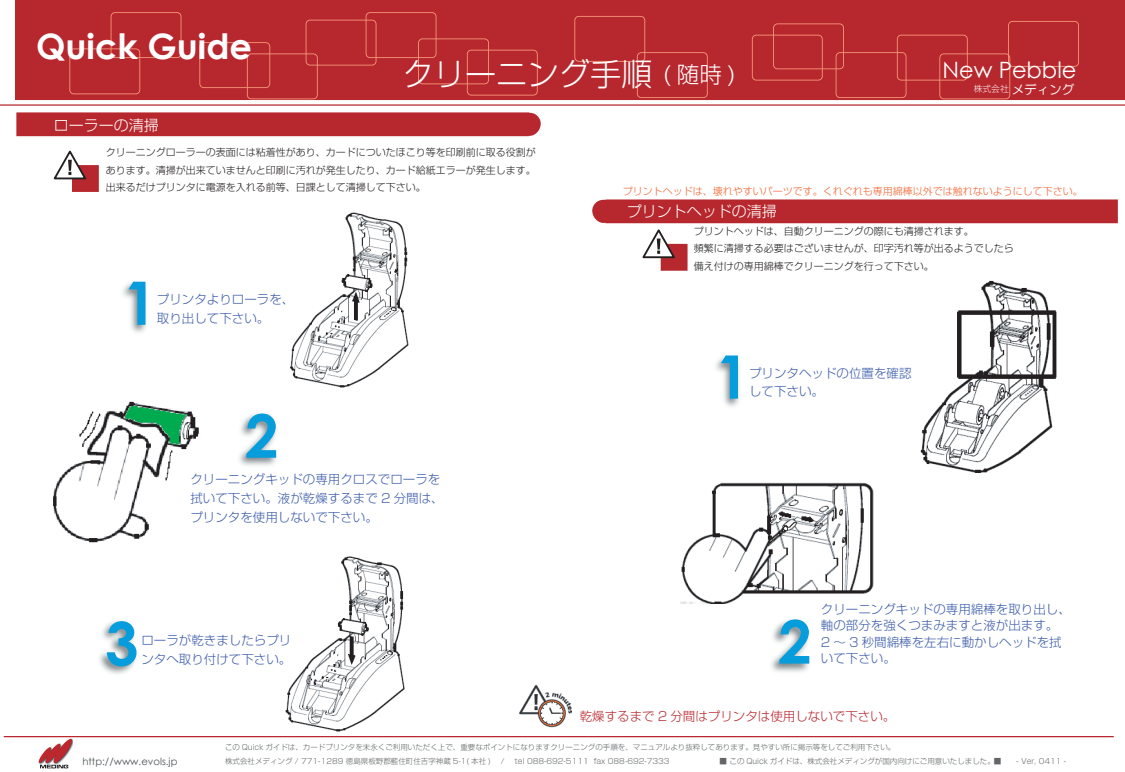
<style>
.page{position:relative;width:1125px;height:772px;background:#fff}
.page>*{position:absolute;margin:0;border:0;box-sizing:border-box;transform-origin:0 0}
.t1{font:700 60px "Century Gothic";color:#079cdb}
.t2{font:700 35px "Century Gothic";color:#fff}
.t3{font:300 31.25px "Shin Go Pro";color:#fff}
.t4{font:22.5px "Century Gothic";color:#fff}
.t5{font:300 22.5px "Shin Go Pro";color:#fff}
.t6{font:300 15px "Shin Go Pro";color:#fff}
.t7{font:300 12.5px/18.8px "Shin Go Pro";color:#3d5daa}
.t8{font:300 12.5px "Shin Go Pro";color:#b7282e}
.t9{font:12.5px "HG Maru Gothic MPRO";color:#fff}
.t10{font:300 10px/17.5px "Shin Go Pro";color:#231f20;text-align:justify}
.t11{font:300 10px "Shin Go Pro";color:#f26430}
.t12{font:10px "Century Gothic";color:#4f5759}
.t13{font:300 7.5px "Shin Go Pro";color:#626668}
.s1{font-family:"Koz Go Std";font-weight:300;font-size:8.75px}
</style>
<div class="page">
<img style="left:53px;top:401px;width:142px;height:142px">
<img style="left:285px;top:556px;width:120px;height:175px">
<img style="left:290px;top:212px;width:119px;height:175px">
<img style="left:519px;top:684px;width:52px;height:43px">
<div style="left:15px;top:0;width:1110px;height:100px;background:#b7282e"></div>
<img style="left:39px;top:738px;width:33px;height:30px">
<svg style="left:0;top:12px;width:1125px;height:94px"></svg>
<svg style="left:3px;top:736px;width:1111px;height:2px;background:#d1777b"></svg>
<div style="left:16px;top:112px;width:513px;height:24px;background:#b7282e"></div>
<div style="left:518px;top:113px;width:23px;height:23px;background:#b7282e;border-radius:50%"></div>
<div style="left:605px;top:199px;width:513px;height:24px;background:#b7282e"></div>
<div style="left:592px;top:200px;width:23px;height:23px;background:#b7282e;border-radius:50%"></div>
<img style="left:920px;top:280px;width:137px;height:193px">
<img style="left:680px;top:482px;width:194px;height:121px">
<img style="left:195px;top:364px;width:125px;height:102px">
<img style="left:99px;top:621px;width:38px;height:53px">
<img style="left:123px;top:282px;width:76px;height:110px">
<img style="left:716px;top:356px;width:24px;height:51px">
<img style="left:729px;top:570px;width:125px;height:102px">
<div style="left:72px;top:165px;width:27px;height:27px;background:#b7282e"></div>
<svg style="left:54px;top:150px;width:33px;height:28px"></svg>
<div style="left:661px;top:244px;width:27px;height:27px;background:#b7282e"></div>
<svg style="left:642px;top:229px;width:34px;height:28px"></svg>
<p class="t2" style="left:36px;top:19px;width:217px">Quick Guide</p>
<p class="t3" style="left:402px;top:49px;width:252px">クリーニング手順</p>
<p class="t5" style="left:663px;top:56px;width:74px">(随時)</p>
<p class="t4" style="left:942px;top:54px;width:135px">New Pebble</p>
<p class="t9" style="left:974px;top:83px;width:102px"><span class="s1">株式会社</span>メディング</p>
<p class="t6" style="left:54px;top:113px;width:106px">ローラーの清掃</p>
<p class="t10" style="left:106px;top:143px;width:431px">クリーニングローラーの表面には粘着性があり、カードについたほこり等を印刷前に取る役割があります。清掃が出来ていませんと印刷に汚れが発生したり、カード給紙エラーが発生します。出来るだけプリンタに電源を入れる前等、日課として清掃して下さい。</p>
<p class="t1" style="left:123px;top:257px;width:35px">1</p>
<p class="t7" style="left:157px;top:288px;width:139px">プリンタよりローラを、取り出して下さい。</p>
<p class="t1" style="left:245px;top:390px;width:35px">2</p>
<p class="t7" style="left:190px;top:468px;width:255px">クリーニングキッドの専用クロスでローラを拭いて下さい。液が乾燥するまで 2 分間は、プリンタを使用しないで下さい。</p>
<p class="t11" style="left:623px;top:183px;width:461px">プリントヘッドは、壊れやすいパーツです。くれぐれも専用綿棒以外では触れないようにして下さい。</p>
<p class="t6" style="left:627px;top:199px;width:151px">プリントヘッドの清掃</p>
<p class="t10" style="left:694px;top:221px;width:321px;text-align:left">プリントヘッドは、自動クリーニングの際にも清掃されます。<br>頻繁に清掃する必要はございませんが、印字汚れ等が出るようでしたら備え付けの専用綿棒でクリーニングを行って下さい。</p>
<p class="t1" style="left:716px;top:331px;width:35px">1</p>
<p class="t7" style="left:749px;top:362px;width:164px">プリンタヘッドの位置を確認して下さい。</p>
<p class="t1" style="left:105px;top:598px;width:35px">3</p>
<p class="t1" style="left:778px;top:596px;width:35px">2</p>
<p class="t7" style="left:141px;top:629px;width:151px">ローラが乾きましたらプリンタへ取り付けて下さい。</p>
<p class="t7" style="left:821px;top:599px;width:251px;line-height:16.2px">クリーニングキッドの専用綿棒を取り出し、軸の部分を強くつまみますと液が出ます。<br>2 ～ 3 秒間綿棒を左右に動かしヘッドを拭いて下さい。</p>
<p class="t8" style="left:580px;top:705px;width:317px">乾燥するまで 2 分間はプリンタは使用しないで下さい。</p>
<p class="t13" style="left:225px;top:741px;width:672px">この Quick ガイドは、カードプリンタを末永くご利用いただく上で、重要なポイントになりますクリーニングの手順を、マニュアルより抜粋してあります。見やすい所に掲示等をしてご利用下さい。</p>
<p class="t12" style="left:82px;top:754px;width:96px">http://www.evols.jp</p>
<p class="t13" style="left:225px;top:754px;width:446px">株式会社メディング / 771-1289 徳島県板野郡藍住町住吉字神蔵 5-1( 本社 )　 /　 tel 088-692-5111 fax 088-692-7333</p>
<p class="t13" style="left:720px;top:754px;width:283px">■ この Quick ガイドは、株式会社メディングが国内向けにご用意いたしました。■</p>
<p class="t13" style="left:1016px;top:754px;width:52px">- Ver, 0411 -</p>
</div>
